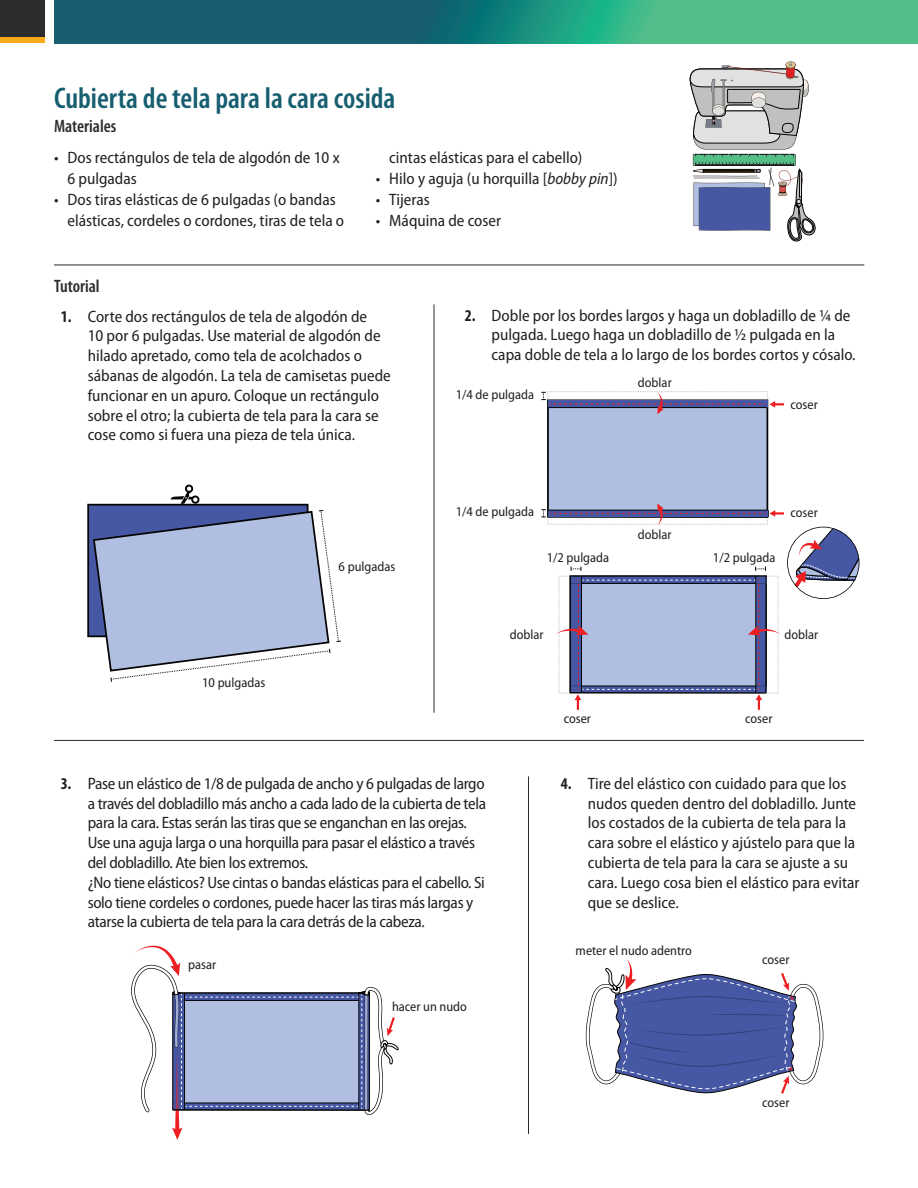
<style>
.page{position:relative;width:918px;height:1188px;background:#fff}
.page>*{position:absolute;margin:0;border:0;box-sizing:border-box;transform-origin:0 0}
.t1{font:600 condensed 30px "Myriad Pro";color:#165e70}
.t2{font:600 condensed 18px "Myriad Pro";color:#2b2c2c}
.t3{font:semi-condensed 16.5px/19.8px "Myriad Pro";color:#231f20}
.t4{font:semi-condensed 16.5px/19.8px "Myriad Pro";letter-spacing:-.02em;color:#231f20}
.t5{font:semi-condensed 13.5px "Myriad Pro";color:#231f20}
.s1{font-style:italic}
.s2{font-weight:700;font-stretch:condensed}
</style>
<div class="page">
<svg style="left:690px;top:61px;width:125px;height:180px"></svg>
<div style="left:88px;top:505px;width:220px;height:131px;background:#4657a4"></div>
<div style="left:87px;top:504px;width:222px;height:133px;border:2px solid #040503"></div>
<svg style="left:171px;top:484px;width:28px;height:20px"></svg>
<svg style="left:92px;top:510px;width:249px;height:172px"></svg>
<svg style="left:131px;top:945px;width:268px;height:195px"></svg>
<svg style="left:585px;top:959px;width:239px;height:135px"></svg>
<svg style="left:54px;top:0;width:864px;height:43px"></svg>
<div style="left:0;top:36px;width:45px;height:7px;background:#faaa1b"></div>
<div style="left:0;top:0;width:45px;height:37px;background:#2b2c2c"></div>
<hr style="left:54px;top:265px;width:810px;height:1px;background:#2b2c2c">
<hr style="left:54px;top:740px;width:810px;height:1px;background:#2b2c2c">
<hr style="left:528px;top:776px;width:1px;height:358px;background:#2b2c2c">
<hr style="left:434px;top:304px;width:1px;height:409px;background:#2b2c2c">
<svg style="left:541px;top:391px;width:318px;height:319px"></svg>
<h1 class="t1" style="left:54px;top:79px;width:343px">Cubierta de tela para la cara cosida</h1>
<p class="t2" style="left:54px;top:115px;width:64px">Materiales</p>
<p class="t3" style="left:67px;top:147px;width:274px;line-height:21px;text-indent:-13px">• Dos rectángulos de tela de algodón de 10 x<br>6 pulgadas</p>
<p class="t3" style="left:67px;top:189px;width:278px;line-height:21px;text-indent:-13px">• Dos tiras elásticas de 6 pulgadas (o bandas elásticas, cordeles o cordones, tiras de tela o</p>
<p class="t3" style="left:389px;top:147px;width:195px">cintas elásticas para el cabello)</p>
<p class="t3" style="left:376px;top:168px;width:243px">• Hilo y aguja (u horquilla [<span class="s1">bobby pin</span>])</p>
<p class="t3" style="left:376px;top:189px;width:56px">• Tijeras</p>
<p class="t3" style="left:376px;top:210px;width:127px">• Máquina de coser</p>
<p class="t2" style="left:54px;top:275px;width:47px">Tutorial</p>
<p class="t3" style="left:88px;top:306px;width:305px;text-indent:-27px"><span class="s2">1.</span> Corte dos rectángulos de tela de algodón de<br>10 por 6 pulgadas. Use material de algodón de hilado apretado, como tela de acolchados o sábanas de algodón. La tela de camisetas puede funcionar en un apuro. Coloque un rectángulo sobre el otro; la cubierta de tela para la cara se cose como si fuera una pieza de tela única.</p>
<p class="t3" style="left:492px;top:305px;width:365px;text-indent:-27px"><span class="s2">2.</span> Doble por los bordes largos y haga un dobladillo de ¼ de pulgada. Luego haga un dobladillo de ½ pulgada en la capa doble de tela a lo largo de los bordes cortos y cósalo.</p>
<p class="t5" style="left:638px;top:374px;width:35px">doblar</p>
<p class="t5" style="left:456px;top:386px;width:80px">1/4 de pulgada</p>
<p class="t5" style="left:791px;top:396px;width:29px">coser</p>
<p class="t5" style="left:202px;top:674px;width:65px">10 pulgadas</p>
<p class="t5" style="left:339px;top:558px;width:58px">6 pulgadas</p>
<p class="t5" style="left:456px;top:503px;width:80px">1/4 de pulgada</p>
<p class="t5" style="left:638px;top:526px;width:35px">doblar</p>
<p class="t5" style="left:547px;top:549px;width:64px">1/2 pulgada</p>
<p class="t5" style="left:713px;top:549px;width:64px">1/2 pulgada</p>
<p class="t5" style="left:791px;top:504px;width:29px">coser</p>
<p class="t5" style="left:510px;top:626px;width:35px">doblar</p>
<p class="t5" style="left:785px;top:626px;width:35px">doblar</p>
<p class="t5" style="left:564px;top:710px;width:29px">coser</p>
<p class="t5" style="left:745px;top:710px;width:29px">coser</p>
<p class="t4" style="left:88px;top:773px;width:400px;text-indent:-27px"><span class="s2">3.</span> Pase un elástico de 1/8 de pulgada de ancho y 6 pulgadas de largo a través del dobladillo más ancho a cada lado de la cubierta de tela para la cara. Estas serán las tiras que se enganchan en las orejas.<br>Use una aguja larga o una horquilla para pasar el elástico a través del dobladillo. Ate bien los extremos.<br>¿No tiene elásticos? Use cintas o bandas elásticas para el cabello. Si solo tiene cordeles o cordones, puede hacer las tiras más largas y atarse la cubierta de tela para la cara detrás de la cabeza.</p>
<p class="t3" style="left:588px;top:773px;width:273px;text-indent:-27px"><span class="s2">4.</span> Tire del elástico con cuidado para que los nudos queden dentro del dobladillo. Junte los costados de la cubierta de tela para la cara sobre el elástico y ajústelo para que la cubierta de tela para la cara se ajuste a su cara. Luego cosa bien el elástico para evitar que se deslice.</p>
<p class="t5" style="left:188px;top:956px;width:29px">pasar</p>
<p class="t5" style="left:392px;top:999px;width:76px">hacer un nudo</p>
<p class="t5" style="left:576px;top:942px;width:118px">meter el nudo adentro</p>
<p class="t5" style="left:762px;top:951px;width:29px">coser</p>
<p class="t5" style="left:762px;top:1094px;width:29px">coser</p>
</div>
